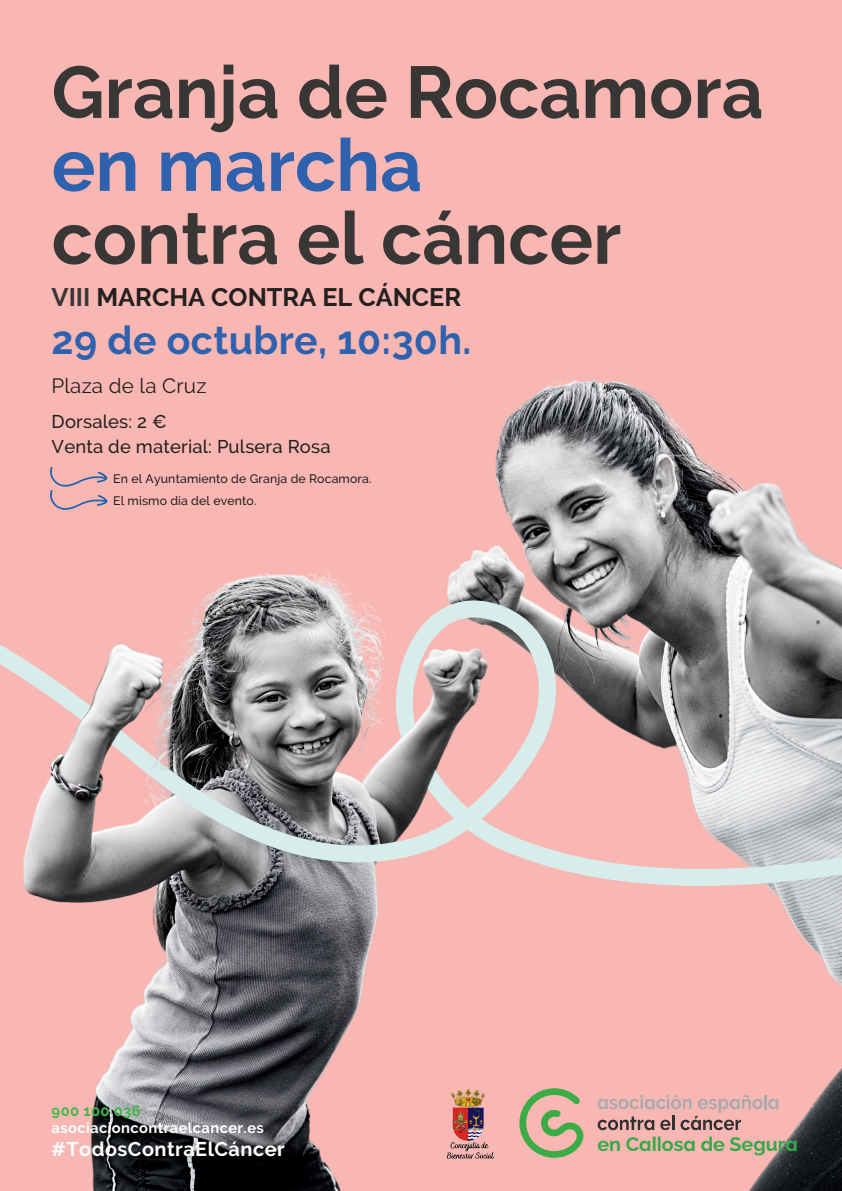
<style>
.page{position:relative;width:842px;height:1191px;background:#fff}
.page>*{position:absolute;margin:0;border:0;box-sizing:border-box;transform-origin:0 0}
.t1{font:700 73px "Raleway";color:#393735}
.t2{font:700 73px "Raleway";color:#2f62ae}
.t3{font:700 39.2px "Raleway";letter-spacing:.01em;color:#2f62ae}
.t4{font:700 25.3px "Raleway";color:#232020}
.t5{font:20.6px "Raleway";letter-spacing:.01em;color:#232020}
.t6{font:700 19.9px "Raleway";letter-spacing:.025em;color:#fff}
.t7{font:700 19.6px "Raleway CC";color:#34aa49}
.t8{font:500 18.4px/25px "Raleway";letter-spacing:.01em;color:#232020}
.t9{font:700 14.7px "Raleway";letter-spacing:.025em;color:#fff}
.t10{font:700 14.7px "Raleway";letter-spacing:.025em;color:#43b64b}
.t11{font:500 12.3px/21.8px "Raleway";letter-spacing:.01em;color:#232020}
.s1{color:#393735}
</style>
<div class="page">
<div style="left:0;top:0;width:842px;height:1190px;background:#f9b7b3"></div>
<img style="left:24px;top:379px;width:818px;height:811px">
<svg style="left:0;top:561px;width:842px;height:324px"></svg>
<img style="left:369px;top:633px;width:133px;height:184px">
<img style="left:66px;top:622px;width:106px;height:147px">
<svg style="left:519px;top:1088px;width:64px;height:69px"></svg>
<svg style="left:598px;top:1094px;width:164px;height:36px"></svg>
<hr style="left:764px;top:1094px;width:3px;height:14px;background:#a8aaac">
<svg style="left:768px;top:1098px;width:10px;height:11px"></svg>
<svg style="left:50px;top:466px;width:57px;height:44px"></svg>
<img style="left:434px;top:1088px;width:66px;height:75px">
<h1 class="t1" style="left:52px;top:50px;width:713px">Granja de Rocamora</h1>
<h1 class="t2" style="left:52px;top:123px;width:372px">en marcha</h1>
<h1 class="t1" style="left:52px;top:196px;width:571px">contra el cáncer</h1>
<h3 class="t4" style="left:52px;top:282px;width:411px"><span class="s1">VIII</span> MARCHA CONTRA EL CÁNCER</h3>
<h2 class="t3" style="left:52px;top:318px;width:421px">29 de octubre, 10:30h.</h2>
<h3 class="t5" style="left:51px;top:374px;width:157px">Plaza de la Cruz</h3>
<h3 class="t8" style="left:52px;top:409px;width:280px">Dorsales: 2 €<br>Venta de material: Pulsera Rosa</h3>
<p class="t11" style="left:113px;top:468px;width:260px">En el Ayuntamiento de Granja de Rocamora.<br>El mismo día del evento.</p>
<p class="t10" style="left:52px;top:1102px;width:91px">900 100 036</p>
<p class="t9" style="left:52px;top:1119px;width:214px">asociacioncontraelcancer.es</p>
<h3 class="t6" style="left:52px;top:1137px;width:235px">#TodosContraElCáncer</h3>
<h3 class="t7" style="left:597px;top:1128px;width:202px">en Callosa de Segura</h3>
</div>
